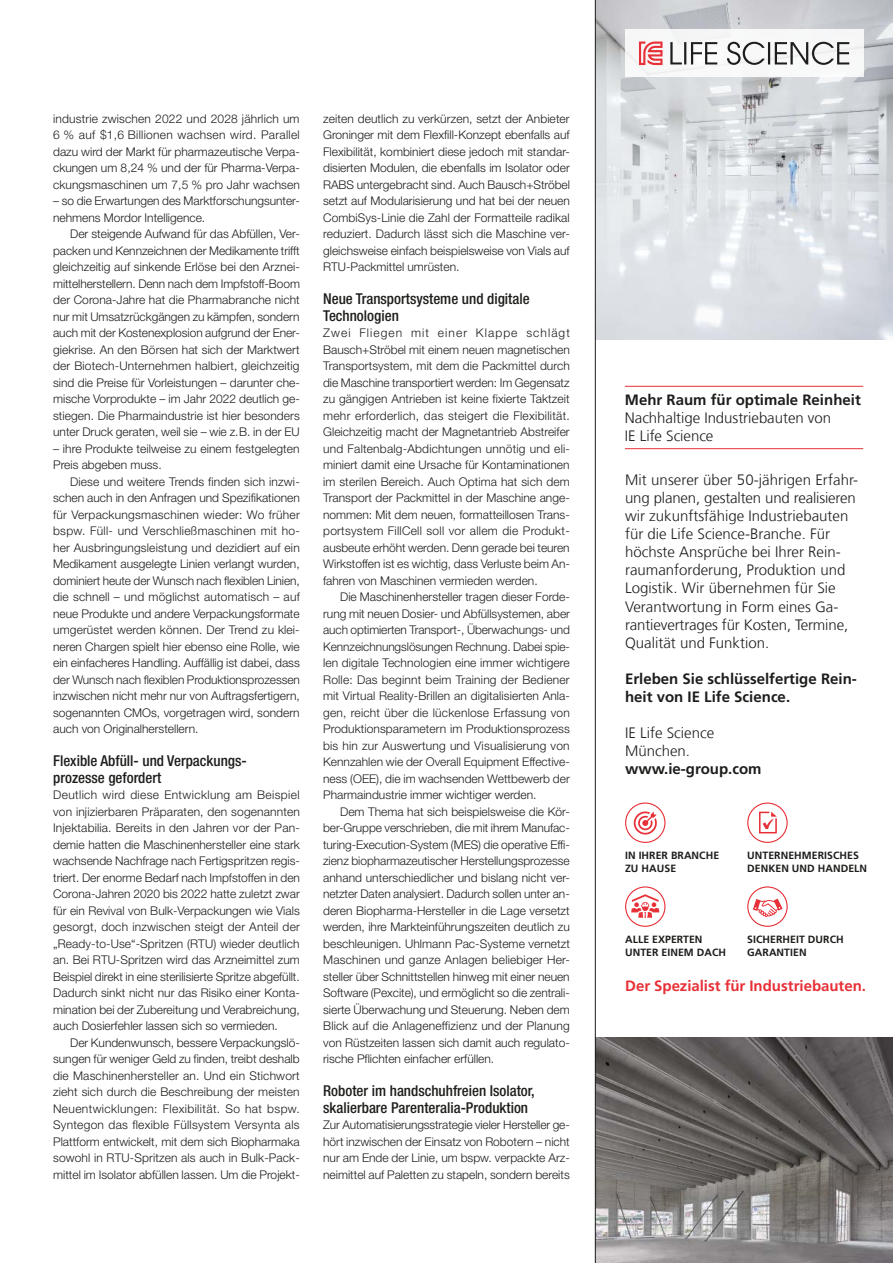
<style>
.page{position:relative;width:893px;height:1263px;background:#fff}
.page>*{position:absolute;margin:0;border:0;box-sizing:border-box;transform-origin:0 0}
.t1{font:300 15px/18px "Frutiger LT Com";color:#1d1d1b}
.t2{font:500 condensed 15px/16.5px "Helvetica Neue LT Std";color:#1d1d1b}
.t3{font:700 15px/18px "Frutiger LT Com";color:#1d1d1b}
.t4{font:700 15px "Frutiger LT Com";color:#e73037}
.t5{font:300 12px/16.5px "Helvetica Neue LT Std";color:#1d1d1b;text-align:justify}
.t6{font:700 10.5px/12.6px "Frutiger LT Com";letter-spacing:.005em;color:#1d1d1b}
</style>
<div class="page">
<svg style="left:595px;top:0;width:298px;height:1263px"></svg>
<p class="t5" style="left:53px;top:110px;width:248px">industrie zwischen 2022 und 2028 jährlich um 6 % auf $1,6 Billionen wachsen wird. Parallel dazu wird der Markt für pharmazeutische Verpa&shy;ckungen um 8,24 % und der für Pharma-Verpa&shy;ckungsmaschinen um 7,5 % pro Jahr wachsen</p>
<p class="t5" style="left:53px;top:193px;width:248px">– so die Erwartungen des Marktforschungsunter&shy;nehmens Mordor Intelligence.</p>
<p class="t5" style="left:53px;top:226px;width:248px;text-indent:17px">Der steigende Aufwand für das Abfüllen, Ver&shy;packen und Kennzeichnen der Medikamente trifft gleichzeitig auf sinkende Erlöse bei den Arznei&shy;mittelherstellern. Denn nach dem Impfstoff-Boom der Corona-Jahre hat die Pharmabranche nicht nur mit Umsatzrückgängen zu kämpfen, sondern auch mit der Kostenexplosion aufgrund der Ener&shy;giekrise. An den Börsen hat sich der Marktwert der Biotech-Unternehmen halbiert, gleichzeitig sind die Preise für Vorleistungen – darunter che&shy;mische Vorprodukte – im Jahr 2022 deutlich ge&shy;stiegen. Die Pharmaindustrie ist hier besonders unter Druck geraten, weil sie – wie z.B. in der EU</p>
<p class="t5" style="left:53px;top:440px;width:248px">– ihre Produkte teilweise zu einem festgelegten<br>Preis abgeben muss.</p>
<p class="t5" style="left:53px;top:473px;width:248px;text-indent:17px">Diese und weitere Trends finden sich inzwi&shy;schen auch in den Anfragen und Spezifikationen für Verpackungsmaschinen wieder: Wo früher bspw. Füll- und Verschließmaschinen mit ho&shy;her Ausbringungsleistung und dezidiert auf ein Medikament ausgelegte Linien verlangt wurden, dominiert heute der Wunsch nach flexiblen Linien, die schnell – und möglichst automatisch – auf neue Produkte und andere Verpackungsformate umgerüstet werden können. Der Trend zu klei&shy;neren Chargen spielt hier ebenso eine Rolle, wie ein einfacheres Handling. Auffällig ist dabei, dass der Wunsch nach flexiblen Produktionsprozessen inzwischen nicht mehr nur von Auftragsfertigern, sogenannten CMOs, vorgetragen wird, sondern auch von Originalherstellern.</p>
<p class="t2" style="left:53px;top:753px;width:195px">Flexible Abfüll- und Verpackungs&shy;prozesse gefordert</p>
<p class="t5" style="left:53px;top:787px;width:248px">Deutlich wird diese Entwicklung am Beispiel von injizierbaren Präparaten, den sogenannten Injektabilia. Bereits in den Jahren vor der Pan&shy;demie hatten die Maschinenhersteller eine stark wachsende Nachfrage nach Fertigspritzen regis&shy;triert. Der enorme Bedarf nach Impfstoffen in den Corona-Jahren 2020 bis 2022 hatte zuletzt zwar für ein Revival von Bulk-Verpackungen wie Vials gesorgt, doch inzwischen steigt der Anteil der „Ready-to-Use“-Spritzen (RTU) wieder deutlich an. Bei RTU-Spritzen wird das Arzneimittel zum Beispiel direkt in eine sterilisierte Spritze abgefüllt.<br>Dadurch sinkt nicht nur das Risiko einer Konta&shy;mination bei der Zubereitung und Verabreichung, auch Dosierfehler lassen sich so vermieden.</p>
<p class="t5" style="left:53px;top:1034px;width:248px;text-indent:17px">Der Kundenwunsch, bessere Verpackungslö&shy;sungen für weniger Geld zu finden, treibt deshalb die Maschinenhersteller an. Und ein Stichwort zieht sich durch die Beschreibung der meisten Neuentwicklungen: Flexibilität. So hat bspw.<br>Syntegon das flexible Füllsystem Versynta als Plattform entwickelt, mit dem sich Biopharmaka sowohl in RTU-Spritzen als auch in Bulk-Pack&shy;mittel im Isolator abfüllen lassen. Um die Projekt-</p>
<p class="t5" style="left:323px;top:110px;width:248px">zeiten deutlich zu verkürzen, setzt der Anbieter Groninger mit dem Flexfill-Konzept ebenfalls auf Flexibilität, kombiniert diese jedoch mit standar&shy;disierten Modulen, die ebenfalls im Isolator oder RABS untergebracht sind. Auch Bausch+Ströbel setzt auf Modularisierung und hat bei der neuen CombiSys-Linie die Zahl der Formatteile radikal reduziert. Dadurch lässt sich die Maschine ver&shy;gleichsweise einfach beispielsweise von Vials auf RTU-Packmittel umrüsten.</p>
<p class="t2" style="left:323px;top:291px;width:208px">Neue Transportsysteme und digitale<br>Technologien</p>
<p class="t5" style="left:323px;top:325px;width:248px;text-align:left">Zwei Fliegen mit einer Klappe schlägt Bausch+Ströbel mit einem neuen magnetischen Transportsystem, mit dem die Packmittel durch die Maschine transportiert werden: Im Gegensatz zu gängigen Antrieben ist keine fixierte Taktzeit mehr erforderlich, das steigert die Flexibilität.<br>Gleichzeitig macht der Magnetantrieb Abstreifer und Faltenbalg-Abdichtungen unnötig und eli&shy;miniert damit eine Ursache für Kontaminationen im sterilen Bereich. Auch Optima hat sich dem Transport der Packmittel in der Maschine ange&shy;nommen: Mit dem neuen, formatteillosen Trans&shy;portsystem FillCell soll vor allem die Produkt&shy;ausbeute erhöht werden. Denn gerade bei teuren Wirkstoffen ist es wichtig, dass Verluste beim An&shy;fahren von Maschinen vermieden werden.</p>
<p class="t5" style="left:323px;top:589px;width:248px;text-indent:17px">Die Maschinenhersteller tragen dieser Forde&shy;rung mit neuen Dosier- und Abfüllsystemen, aber auch optimierten Transport-, Überwachungs- und Kennzeichnungslösungen Rechnung. Dabei spie&shy;len digitale Technologien eine immer wichtigere Rolle: Das beginnt beim Training der Bediener mit Virtual Reality-Brillen an digitalisierten Anla&shy;gen, reicht über die lückenlose Erfassung von Produktionsparametern im Produktionsprozess bis hin zur Auswertung und Visualisierung von Kennzahlen wie der Overall Equipment Effective&shy;ness (OEE), die im wachsenden Wettbewerb der Pharmaindustrie immer wichtiger werden.</p>
<p class="t5" style="left:323px;top:803px;width:248px;text-indent:17px">Dem Thema hat sich beispielsweise die Kör&shy;ber-Gruppe verschrieben, die mit ihrem Manufac&shy;turing-Execution-System (MES) die operative Effi&shy;zienz biopharmazeutischer Herstellungsprozesse anhand unterschiedlicher und bislang nicht ver&shy;netzter Daten analysiert. Dadurch sollen unter an&shy;deren Biopharma-Hersteller in die Lage versetzt werden, ihre Markteinführungszeiten deutlich zu beschleunigen. Uhlmann Pac-Systeme vernetzt Maschinen und ganze Anlagen beliebiger Her&shy;steller über Schnittstellen hinweg mit einer neuen Software (Pexcite), und ermöglicht so die zentrali&shy;sierte Überwachung und Steuerung. Neben dem Blick auf die Anlageneffizienz und der Planung von Rüstzeiten lassen sich damit auch regulato&shy;rische Pflichten einfacher erfüllen.</p>
<p class="t2" style="left:323px;top:1083px;width:213px">Roboter im handschuhfreien Isolator, skalierbare Parenteralia-Produktion</p>
<p class="t5" style="left:323px;top:1117px;width:248px">Zur Automatisierungsstrategie vieler Hersteller ge&shy;hört inzwischen der Einsatz von Robotern – nicht nur am Ende der Linie, um bspw. verpackte Arz&shy;neimittel auf Paletten zu stapeln, sondern bereits</p>
<p class="t3" style="left:625px;top:391px;width:237px">Mehr Raum für optimale Reinheit</p>
<p class="t1" style="left:625px;top:409px;width:208px">Nachhaltige Industriebauten von<br>IE Life Science</p>
<p class="t1" style="left:625px;top:471px;width:234px">Mit unserer über 50-jährigen Erfahr&shy;ung planen, gestalten und realisieren wir zukunftsfähige Industriebauten für die Life Science-Branche. Für höchste Ansprüche bei Ihrer Rein&shy;raumanforderung, Produktion und Logistik. Wir übernehmen für Sie Verantwortung in Form eines Ga&shy;rantievertrages für Kosten, Termine, Qualität und Funktion.</p>
<p class="t3" style="left:625px;top:669px;width:233px">Erleben Sie schlüsselfertige Rein&shy;heit von IE Life Science.</p>
<p class="t1" style="left:625px;top:723px;width:91px">IE Life Science<br>München.</p>
<p class="t3" style="left:625px;top:759px;width:138px">www.ie-group.com</p>
<p class="t6" style="left:625px;top:849px;width:96px">IN IHRER BRANCHE<br>ZU HAUSE</p>
<p class="t6" style="left:747px;top:849px;width:121px">UNTERNEHMERISCHES<br>DENKEN UND HANDELN</p>
<p class="t6" style="left:625px;top:933px;width:103px">ALLE EXPERTEN<br>UNTER EINEM DACH</p>
<p class="t6" style="left:747px;top:933px;width:98px">SICHERHEIT DURCH<br>GARANTIEN</p>
<p class="t4" style="left:625px;top:977px;width:243px">Der Spezialist für Industriebauten.</p>
</div>
